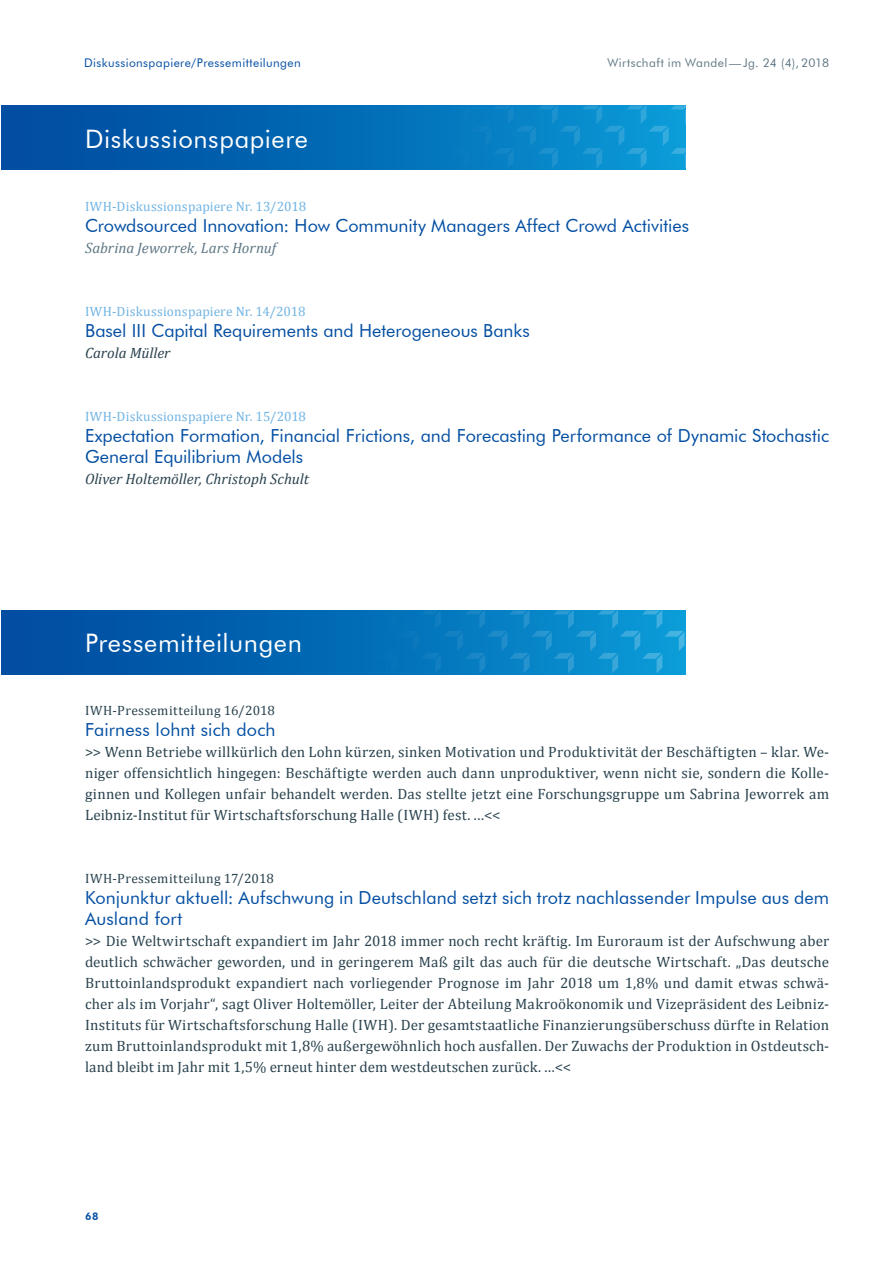
<style>
.page{position:relative;width:893px;height:1263px;background:#fff}
.page>*{position:absolute;margin:0;border:0;box-sizing:border-box;transform-origin:0 0}
.t1{font:25.5px "Futura BT";letter-spacing:.025em;color:#fff}
.t2{font:18px/21px "Futura BT";color:#034ea2}
.t3{font:15px/21px "Cambria";letter-spacing:.01em;color:#29424e;text-align:justify}
.t4{font:italic 15px "Cambria";color:#29424e}
.t5{font:italic 15px "Cambria";letter-spacing:-.005em;color:#5f7784}
.t6{font:13.5px "Cambria";letter-spacing:.01em;color:#71b4e3}
.t7{font:13.5px "Cambria";letter-spacing:.025em;color:#29424e}
.t8{font:12px "Futura BT";letter-spacing:.035em;color:#034ea2}
.t9{font:12px "Futura BT";letter-spacing:.035em;color:#5f7784}
.t10{font:800 10.5px "Futura BT";color:#034ea2}
</style>
<div class="page">
<div style="left:1px;top:105px;width:685px;height:64px;background:#0053a5"></div>
<svg style="left:192px;top:105px;width:494px;height:63px"></svg>
<div style="left:1px;top:610px;width:685px;height:64px;background:#0052a4"></div>
<svg style="left:160px;top:610px;width:525px;height:63px"></svg>
<p class="t8" style="left:84px;top:55px;width:218px">Diskussionspapiere/Pressemitteilungen</p>
<h1 class="t1" style="left:85px;top:123px;width:224px">Diskussionspapiere</h1>
<p class="t9" style="left:607px;top:55px;width:223px">Wirtschaft im Wandel—Jg. 24 (4), 2018</p>
<p class="t6" style="left:85px;top:198px;width:223px">IWH-Diskussionspapiere Nr. 13/2018</p>
<p class="t2" style="left:85px;top:215px;width:605px">Crowdsourced Innovation: How Community Managers Affect Crowd Activities</p>
<p class="t5" style="left:85px;top:237px;width:193px">Sabrina Jeworrek, Lars Hornuf</p>
<p class="t6" style="left:85px;top:303px;width:222px">IWH-Diskussionspapiere Nr. 14/2018</p>
<p class="t2" style="left:85px;top:320px;width:446px">Basel III Capital Requirements and Heterogeneous Banks</p>
<p class="t4" style="left:85px;top:342px;width:87px">Carola Müller</p>
<p class="t6" style="left:85px;top:408px;width:223px">IWH-Diskussionspapiere Nr. 15/2018</p>
<p class="t2" style="left:85px;top:425px;width:746px">Expectation Formation, Financial Frictions, and Forecasting Performance of Dynamic Stochastic<br>General Equilibrium Models</p>
<p class="t4" style="left:85px;top:468px;width:225px">Oliver Holtemöller, Christoph Schult</p>
<h1 class="t1" style="left:85px;top:627px;width:218px">Pressemitteilungen</h1>
<p class="t7" style="left:85px;top:702px;width:191px">IWH-Pressemitteilung 16/2018</p>
<p class="t2" style="left:85px;top:719px;width:192px">Fairness lohnt sich doch</p>
<p class="t3" style="left:85px;top:741px;width:746px">&gt;&gt; Wenn Betriebe willkürlich den Lohn kürzen, sinken Motivation und Produktivität der Beschäftigten – klar. We&shy;niger offensichtlich hingegen: Beschäftigte werden auch dann unproduktiver, wenn nicht sie, sondern die Kolle&shy;ginnen und Kollegen unfair behandelt werden. Das stellte jetzt eine Forschungsgruppe um Sabrina Jeworrek am Leibniz-Institut für Wirtschaftsforschung Halle (IWH) fest. ...&lt;&lt;</p>
<p class="t7" style="left:85px;top:870px;width:190px">IWH-Pressemitteilung 17/2018</p>
<p class="t2" style="left:85px;top:887px;width:746px">Konjunktur aktuell: Aufschwung in Deutschland setzt sich trotz nachlassender Impulse aus dem<br>Ausland fort</p>
<p class="t3" style="left:85px;top:930px;width:746px">&gt;&gt; Die Weltwirtschaft expandiert im Jahr 2018 immer noch recht kräftig. Im Euroraum ist der Aufschwung aber deutlich schwächer geworden, und in geringerem Maß gilt das auch für die deutsche Wirtschaft. „Das deutsche Bruttoinlandsprodukt expandiert nach vorliegender Prognose im Jahr 2018 um 1,8% und damit etwas schwä&shy;cher als im Vorjahr“, sagt Oliver Holtemöller, Leiter der Abteilung Makroökonomik und Vizepräsident des Leibniz-Instituts für Wirtschaftsforschung Halle (IWH). Der gesamtstaatliche Finanzierungsüberschuss dürfte in Relation zum Bruttoinlandsprodukt mit 1,8% außergewöhnlich hoch ausfallen. Der Zuwachs der Produktion in Ostdeutsch&shy;land bleibt im Jahr mit 1,5% erneut hinter dem westdeutschen zurück. ...&lt;&lt;</p>
<p class="t10" style="left:85px;top:1210px;width:15px">68</p>
</div>
